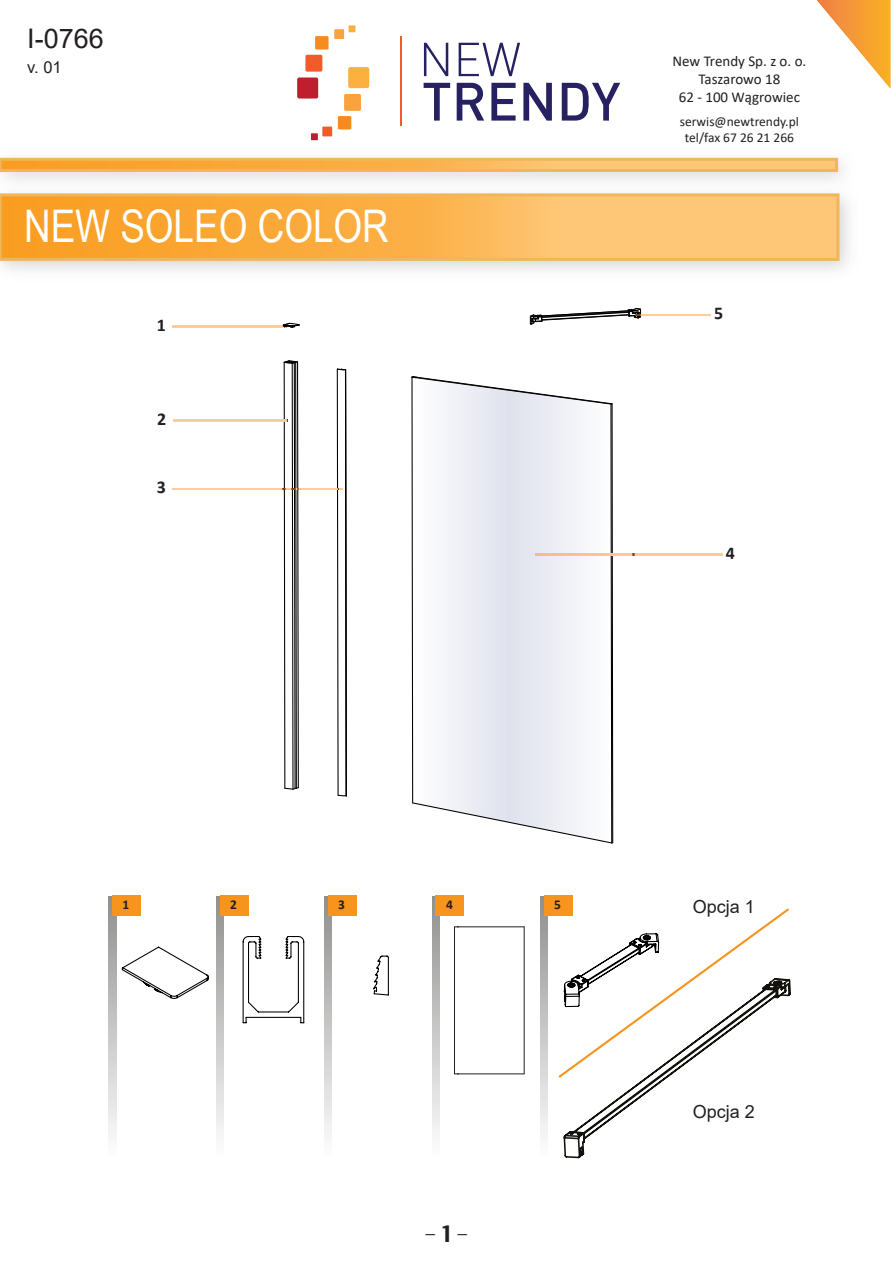
<style>
.page{position:relative;width:893px;height:1263px;background:#fff}
.page>*{position:absolute;margin:0;border:0;box-sizing:border-box;transform-origin:0 0}
.t1{font:45px "Arial Narrow";color:#fff}
.t2{font:27px "Arial";color:#231f20}
.t3{font:300 25.5px "Breuer Text";color:#231f20}
.t4{font:18px "Arial";color:#231f20}
.t5{font:700 18px "Calibri";color:#231f20}
.t6{font:16.5px "Arial";color:#231f20}
.t7{font:15px/18px "Calibri";color:#231f20;text-align:center}
.t8{font:13.5px/16.2px "Calibri";color:#231f20;text-align:center}
.t9{font:700 13.5px "Calibri";color:#231f20}
.s1{font-weight:700}
</style>
<div class="page">
<svg style="left:282px;top:322px;width:18px;height:6px"></svg>
<svg style="left:336px;top:368px;width:11px;height:429px"></svg>
<svg style="left:411px;top:376px;width:203px;height:468px"></svg>
<svg style="left:529px;top:307px;width:113px;height:18px"></svg>
<svg style="left:109px;top:896px;width:7px;height:239px;background:#c3c3c3"></svg>
<svg style="left:216px;top:896px;width:8px;height:239px;background:#c3c3c3"></svg>
<svg style="left:324px;top:896px;width:8px;height:239px;background:#c3c3c3"></svg>
<svg style="left:432px;top:896px;width:8px;height:239px;background:#c4c3c1"></svg>
<svg style="left:540px;top:896px;width:8px;height:239px;background:#c3c3c3"></svg>
<div style="left:112px;top:896px;width:28px;height:20px;background:#f7941e"></div>
<div style="left:220px;top:896px;width:28px;height:20px;background:#f7941e"></div>
<div style="left:328px;top:896px;width:28px;height:20px;background:#f7941e"></div>
<div style="left:436px;top:896px;width:28px;height:20px;background:#f7941e"></div>
<div style="left:544px;top:896px;width:28px;height:20px;background:#f7941e"></div>
<hr style="left:458px;top:1073px;width:66px;height:1px;background:#231f20">
<hr style="left:458px;top:926px;width:66px;height:1px;background:#231f20">
<hr style="left:524px;top:927px;width:1px;height:147px;background:#231f20">
<hr style="left:454px;top:927px;width:1px;height:147px;background:#231f20">
<img style="left:173px;top:488px;width:169px;height:2px">
<img style="left:535px;top:553px;width:187px;height:2px">
<div style="left:348px;top:67px;width:21px;height:21px;background:#fbb040;border-radius:2px"></div>
<div style="left:344px;top:94px;width:17px;height:17px;background:#f9a33f;border-radius:2px"></div>
<div style="left:338px;top:116px;width:13px;height:13px;background:#f68b1f"></div>
<div style="left:322px;top:127px;width:10px;height:9px;background:#f15a29"></div>
<div style="left:311px;top:133px;width:7px;height:7px;background:#be1e2d"></div>
<div style="left:297px;top:77px;width:21px;height:22px;background:#be1e2d;border-radius:2px"></div>
<div style="left:305px;top:55px;width:17px;height:17px;background:#f15a29;border-radius:2px"></div>
<div style="left:315px;top:36px;width:14px;height:14px;background:#f68b1f"></div>
<div style="left:334px;top:29px;width:10px;height:10px;background:#f9a33f"></div>
<div style="left:349px;top:25px;width:6px;height:7px;background:#fbb040"></div>
<svg style="left:424px;top:43px;width:24px;height:33px"></svg>
<svg style="left:459px;top:43px;width:61px;height:33px"></svg>
<svg style="left:424px;top:83px;width:26px;height:38px"></svg>
<svg style="left:457px;top:83px;width:27px;height:38px"></svg>
<svg style="left:491px;top:83px;width:25px;height:38px"></svg>
<svg style="left:523px;top:83px;width:29px;height:38px"></svg>
<svg style="left:562px;top:83px;width:58px;height:38px"></svg>
<hr style="left:400px;top:36px;width:2px;height:90px;background:#f15a29">
<svg style="left:0;top:158px;width:838px;height:14px;background:#f6b555"></svg>
<img style="left:1px;top:182px;width:848px;height:89px">
<svg style="left:0;top:193px;width:839px;height:68px;background:#fab553"></svg>
<svg style="left:817px;top:0;width:73px;height:88px"></svg>
<svg style="left:558px;top:906px;width:233px;height:253px"></svg>
<svg style="left:242px;top:936px;width:63px;height:88px"></svg>
<svg style="left:373px;top:955px;width:16px;height:41px"></svg>
<svg style="left:121px;top:946px;width:88px;height:53px"></svg>
<svg style="left:283px;top:360px;width:17px;height:430px"></svg>
<p class="t2" style="left:27px;top:20px;width:78px">I-0766</p>
<p class="t6" style="left:27px;top:55px;width:36px">v. 01</p>
<p class="t1" style="left:24px;top:193px;width:366px">NEW SOLEO COLOR</p>
<p class="t5" style="left:157px;top:312px;width:11px">1</p>
<p class="t5" style="left:157px;top:406px;width:11px">2</p>
<p class="t5" style="left:157px;top:474px;width:11px">3</p>
<p class="t7" style="left:672px;top:52px;width:135px">New Trendy Sp. z o. o.<br>Taszarowo 18<br>62 - 100 Wągrowiec</p>
<p class="t8" style="left:680px;top:113px;width:120px">serwis@newtrendy.pl tel/fax 67 26 21 266</p>
<p class="t5" style="left:714px;top:300px;width:11px">5</p>
<p class="t5" style="left:726px;top:540px;width:11px">4</p>
<p class="t9" style="left:122px;top:895px;width:8px">1</p>
<p class="t9" style="left:230px;top:895px;width:8px">2</p>
<p class="t9" style="left:338px;top:895px;width:8px">3</p>
<p class="t9" style="left:446px;top:895px;width:8px">4</p>
<p class="t9" style="left:554px;top:895px;width:8px">5</p>
<p class="t4" style="left:693px;top:894px;width:63px">Opcja 1</p>
<p class="t3" style="left:425px;top:1220px;width:45px">– <span class="s1">1</span> –</p>
<p class="t4" style="left:693px;top:1099px;width:63px">Opcja 2</p>
</div>
